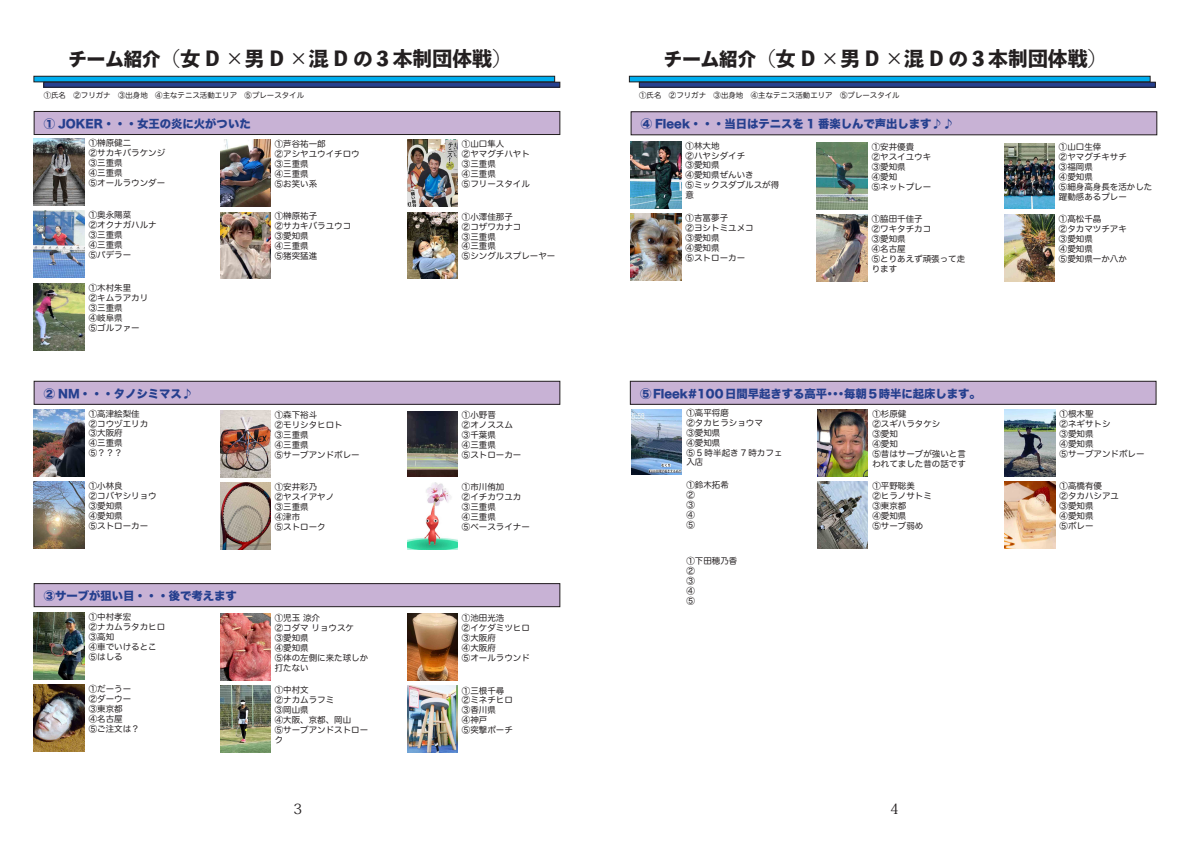
<style>
.page{position:relative;width:1191px;height:842px;background:#fff}
.page>*{position:absolute;margin:0;border:0;box-sizing:border-box;transform-origin:0 0}
.t1{font:800 19.8px "Toppan Bunkyu Midashi Gothic Std N";color:#231f20}
.t2{font:14.2px "Koz Min Pr 6 N";color:#231f20}
.t3{font:11.3px "Hira Kaku Std N W8";color:#253f8e}
.t4{font:8.5px/9.9px "Hira Maru Pro W4";color:#231f20}
.t5{font:7.4px "Hira Maru Pro N W4";color:#231f20}
.s1{font-family:"Hira Kaku Std W8";font-weight:400;font-size:18.4px}
</style>
<div class="page">
<div style="left:34px;top:111px;width:526px;height:24px;background:#c8b2d5"></div>
<div style="left:34px;top:111px;width:526px;height:24px;border:1px solid #231f20"></div>
<div style="left:34px;top:381px;width:526px;height:23px;background:#c8b2d5"></div>
<div style="left:34px;top:381px;width:526px;height:23px;border:1px solid #231f20"></div>
<div style="left:34px;top:584px;width:526px;height:23px;background:#c8b2d5"></div>
<div style="left:34px;top:583px;width:526px;height:24px;border:1px solid #231f20"></div>
<img style="left:34px;top:139px;width:50px;height:66px">
<img style="left:34px;top:409px;width:50px;height:67px">
<img style="left:34px;top:612px;width:50px;height:67px">
<img style="left:34px;top:211px;width:50px;height:67px">
<img style="left:34px;top:284px;width:50px;height:66px">
<img style="left:34px;top:481px;width:50px;height:67px">
<img style="left:34px;top:685px;width:50px;height:66px">
<img style="left:220px;top:140px;width:50px;height:67px">
<img style="left:220px;top:410px;width:50px;height:67px">
<img style="left:220px;top:614px;width:50px;height:66px">
<img style="left:220px;top:212px;width:50px;height:67px">
<img style="left:220px;top:483px;width:50px;height:66px">
<img style="left:220px;top:686px;width:50px;height:66px">
<img style="left:407px;top:140px;width:50px;height:67px">
<img style="left:407px;top:411px;width:50px;height:66px">
<img style="left:407px;top:614px;width:50px;height:66px">
<img style="left:407px;top:212px;width:50px;height:67px">
<img style="left:407px;top:483px;width:50px;height:66px">
<img style="left:407px;top:686px;width:50px;height:67px">
<div style="left:34px;top:76px;width:520px;height:6px;background:#00aeef"></div>
<div style="left:34px;top:76px;width:521px;height:6px;border:1px solid #231f20"></div>
<div style="left:44px;top:82px;width:516px;height:5px;background:#253f8e"></div>
<div style="left:44px;top:82px;width:516px;height:5px;border:1px solid #231f20"></div>
<div style="left:630px;top:381px;width:526px;height:23px;background:#c8b2d5"></div>
<div style="left:630px;top:381px;width:526px;height:23px;border:1px solid #231f20"></div>
<div style="left:629px;top:76px;width:521px;height:6px;background:#00aeef"></div>
<div style="left:629px;top:76px;width:521px;height:6px;border:1px solid #231f20"></div>
<div style="left:639px;top:82px;width:516px;height:5px;background:#253f8e"></div>
<div style="left:639px;top:82px;width:516px;height:5px;border:1px solid #231f20"></div>
<div style="left:631px;top:112px;width:525px;height:23px;background:#c8b2d5"></div>
<div style="left:631px;top:112px;width:526px;height:23px;border:1px solid #231f20"></div>
<img style="left:631px;top:141px;width:50px;height:67px">
<img style="left:631px;top:409px;width:51px;height:66px">
<img style="left:631px;top:213px;width:50px;height:67px">
<img style="left:817px;top:142px;width:50px;height:67px">
<img style="left:817px;top:410px;width:51px;height:66px">
<img style="left:817px;top:215px;width:50px;height:66px">
<img style="left:817px;top:482px;width:51px;height:66px">
<img style="left:1004px;top:143px;width:50px;height:66px">
<img style="left:1005px;top:410px;width:50px;height:66px">
<img style="left:1004px;top:215px;width:50px;height:66px">
<img style="left:1005px;top:482px;width:50px;height:67px">
<h1 class="t1" style="left:68px;top:44px;width:445px"><span class="s1">チーム紹介</span>（女 D ×男 D ×混 D の３本制団体戦）</h1>
<p class="t5" style="left:44px;top:89px;width:269px">①氏名　②フリガナ　③出身地　④主なテニス活動エリア　⑤プレースタイル　</p>
<h3 class="t3" style="left:44px;top:117px;width:208px">① JOKER・・・女王の炎に火がついた</h3>
<p class="t4" style="left:89px;top:137px;width:78px">①榊原健二<br>②サカキバラケンジ<br>③三重県<br>④三重県<br>⑤オールラウンダー</p>
<p class="t4" style="left:89px;top:210px;width:70px">①奥永陽菜<br>②オクナガハルナ<br>③三重県<br>④三重県<br>⑤パデラー</p>
<p class="t4" style="left:89px;top:282px;width:61px">①木村朱里<br>②キムラアカリ<br>③三重県<br>④岐阜県<br>⑤ゴルファー</p>
<h3 class="t3" style="left:44px;top:387px;width:151px">② NM・・・タノシミマス♪</h3>
<p class="t4" style="left:89px;top:408px;width:61px">①高津絵梨佳<br>②コウヅエリカ<br>③大阪府<br>④三重県<br>⑤？？？</p>
<p class="t4" style="left:89px;top:480px;width:70px">①小林良<br>②コバヤシリョウ<br>③愛知県<br>④愛知県<br>⑤ストローカー</p>
<h3 class="t3" style="left:44px;top:589px;width:194px">③サーブが狙い目・・・後で考えます</h3>
<p class="t4" style="left:89px;top:611px;width:78px">①中村孝宏<br>②ナカムラタカヒロ<br>③高知<br>④車でいけるとこ<br>⑤はしる</p>
<p class="t4" style="left:89px;top:683px;width:53px">①だーうー<br>②ダーウー<br>③東京都<br>④名古屋<br>⑤ご注文は？</p>
<p class="t4" style="left:275px;top:139px;width:87px">①芦谷祐一郎<br>②アシヤユウイチロウ<br>③三重県<br>④三重県<br>⑤お笑い系</p>
<p class="t4" style="left:275px;top:211px;width:78px">①榊原祐子<br>②サカキバラユウコ<br>③愛知県<br>④三重県<br>⑤猪突猛進</p>
<p class="t4" style="left:275px;top:409px;width:87px">①森下裕斗<br>②モリシタヒロト<br>③三重県<br>④三重県<br>⑤サーブアンドボレー</p>
<p class="t4" style="left:275px;top:481px;width:61px">①安井彩乃<br>②ヤスイアヤノ<br>③三重県<br>④津市<br>⑤ストローク</p>
<p class="t4" style="left:275px;top:612px;width:95px">①児玉 涼介<br>②コダマ リョウスケ<br>③愛知県<br>④愛知県<br>⑤体の左側に来た球しか打たない</p>
<p class="t4" style="left:275px;top:685px;width:95px">①中村文<br>②ナカムラフミ<br>③岡山県<br>④大阪、京都、岡山<br>⑤サーブアンドストローク</p>
<h2 class="t2" style="left:293px;top:801px;width:10px">3</h2>
<p class="t4" style="left:462px;top:139px;width:70px">①山口隼人<br>②ヤマグチハヤト<br>③三重県<br>④三重県<br>⑤フリースタイル</p>
<p class="t4" style="left:462px;top:211px;width:95px">①小澤佳那子<br>②コザワカナコ<br>③三重県<br>④三重県<br>⑤シングルスプレーヤー</p>
<p class="t4" style="left:462px;top:409px;width:61px">①小野晋<br>②オノススム<br>③千葉県<br>④三重県<br>⑤ストローカー</p>
<p class="t4" style="left:462px;top:482px;width:70px">①市川侑加<br>②イチカワユカ<br>③三重県<br>④三重県<br>⑤ベースライナー</p>
<p class="t4" style="left:462px;top:613px;width:70px">①池田光浩<br>②イケダミツヒロ<br>③大阪府<br>④大阪府<br>⑤オールラウンド</p>
<p class="t4" style="left:462px;top:685px;width:53px">①三根千尋<br>②ミネチヒロ<br>③香川県<br>④神戸<br>⑤突撃ポーチ</p>
<h1 class="t1" style="left:664px;top:44px;width:445px"><span class="s1">チーム紹介</span>（女 D ×男 D ×混 D の３本制団体戦）</h1>
<p class="t5" style="left:639px;top:89px;width:269px">①氏名　②フリガナ　③出身地　④主なテニス活動エリア　⑤プレースタイル　</p>
<h3 class="t3" style="left:641px;top:118px;width:315px">④ Fleek・・・当日はテニスを 1 番楽しんで声出します♪♪</h3>
<p class="t4" style="left:685px;top:140px;width:95px">①林大地<br>②ハヤシダイチ<br>③愛知県<br>④愛知県ぜんいき<br>⑤ミックスダブルスが得意</p>
<p class="t4" style="left:871px;top:141px;width:61px">①安井優貴<br>②ヤスイユウキ<br>③愛知県<br>④愛知<br>⑤ネットプレー</p>
<p class="t4" style="left:685px;top:212px;width:70px">①吉冨夢子<br>②ヨシトミユメコ<br>③愛知県<br>④愛知県<br>⑤ストローカー</p>
<p class="t4" style="left:871px;top:213px;width:95px">①脇田千佳子<br>②ワキタチカコ<br>③愛知県<br>④名古屋<br>⑤とりあえず頑張って走ります</p>
<h3 class="t3" style="left:640px;top:387px;width:342px">⑤Fleek#100日間早起きする高平・・・毎朝 5時半に起床します。</h3>
<p class="t4" style="left:686px;top:407px;width:98px">①高平将磨<br>②タカヒラショウマ<br>③愛知県<br>④愛知県<br>⑤ 5 時半起き 7 時カフェ入店</p>
<p class="t4" style="left:686px;top:479px;width:44px">①鈴木拓希<br>②<br>③<br>④<br>⑤</p>
<p class="t4" style="left:686px;top:555px;width:53px">①下田穂乃香<br>②<br>③<br>④<br>⑤</p>
<p class="t4" style="left:872px;top:408px;width:95px">①杉原健<br>②スギハラタケシ<br>③愛知<br>④愛知<br>⑤昔はサーブが強いと言われてました昔の話です</p>
<p class="t4" style="left:872px;top:481px;width:61px">①平野聡美<br>②ヒラノサトミ<br>③東京都<br>④愛知県<br>⑤サーブ弱め</p>
<h2 class="t2" style="left:890px;top:801px;width:10px">4</h2>
<p class="t4" style="left:1058px;top:141px;width:95px">①山口生倖<br>②ヤマグチキサチ<br>③福岡県<br>④愛知県<br>⑤細身高身長を活かした躍動感あるプレー</p>
<p class="t4" style="left:1058px;top:214px;width:70px">①髙松千晶<br>②タカマツチアキ<br>③愛知県<br>④愛知県<br>⑤愛知県一か八か</p>
<p class="t4" style="left:1059px;top:409px;width:87px">①根木聖<br>②ネギサトシ<br>③愛知県<br>④愛知県<br>⑤サーブアンドボレー</p>
<p class="t4" style="left:1059px;top:481px;width:61px">①高橋有優<br>②タカハシアユ<br>③愛知県<br>④愛知県<br>⑤ボレー</p>
</div>
